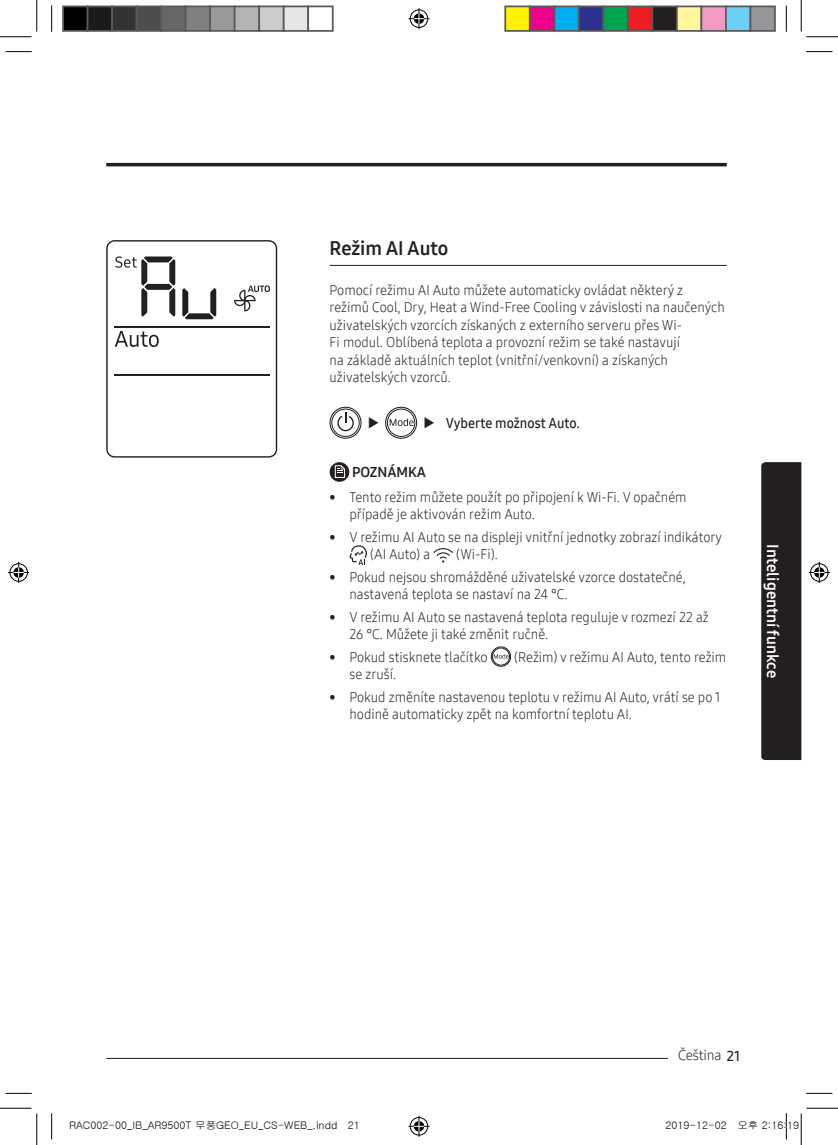
<style>
.page{position:relative;width:838px;height:1145px;background:#fff}
.page>*{position:absolute;margin:0;border:0;box-sizing:border-box;transform-origin:0 0}
.t1{font:19.25px "Samsung One 700";color:#231f20}
.t2{font:15.75px "Samsung One 700";color:#fff}
.t3{font:14px/17.5px "Samsung One 300";color:#231f20;scale:.95 1}
.t4{font:14px "Samsung One 600";color:#231f20;scale:.95 1}
.t5{font:14px "Samsung One 300";color:#231f20}
.t6{font:14px "Samsung One 700";color:#231f20}
.t7{font:10.5px "Gulim";color:#000}
.s1{font-family:"Samsung One 600"}
</style>
<div class="page">
<hr style="left:106px;top:163px;width:620px;height:3px;background:#231f20">
<hr style="left:106px;top:1058px;width:591px;height:1px;background:#231f20">
<div style="left:667px;top:1053px;width:54px;height:7px;background:#fff"></div>
<div style="left:761px;top:462px;width:40px;height:298px;background:#231f20"></div>
<hr style="left:114px;top:374px;width:156px;height:1px;background:#231f20">
<hr style="left:114px;top:326px;width:156px;height:1px;background:#231f20">
<svg style="left:182px;top:288px;width:34px;height:31px"></svg>
<svg style="left:115px;top:331px;width:44px;height:16px"></svg>
<svg style="left:115px;top:256px;width:60px;height:61px"></svg>
<svg style="left:234px;top:286px;width:36px;height:25px"></svg>
<div style="left:106px;top:240px;width:171px;height:218px;border:1px solid #231f20;border-radius:8px"></div>
<hr style="left:329px;top:265px;width:397px;height:1px;background:#231f20">
<div style="left:329px;top:407px;width:32px;height:32px;border:1px solid #231f20;border-radius:50%"></div>
<div style="left:331px;top:409px;width:28px;height:28px;border:1px solid #231f20;border-radius:50%"></div>
<svg style="left:337px;top:413px;width:17px;height:18px"></svg>
<svg style="left:385px;top:407px;width:31px;height:31px"></svg>
<div style="left:385px;top:407px;width:32px;height:32px;border:1px solid #231f20;border-radius:50%"></div>
<div style="left:387px;top:409px;width:28px;height:28px;border:1px solid #231f20;border-radius:50%"></div>
<svg style="left:389px;top:419px;width:24px;height:7px"></svg>
<svg style="left:329px;top:462px;width:20px;height:20px"></svg>
<svg style="left:335px;top:465px;width:10px;height:13px"></svg>
<svg style="left:349px;top:545px;width:18px;height:20px"></svg>
<svg style="left:433px;top:548px;width:20px;height:15px"></svg>
<svg style="left:491px;top:647px;width:19px;height:19px"></svg>
<div style="left:491px;top:647px;width:20px;height:20px;border:1px solid #231f20;border-radius:50%"></div>
<div style="left:492px;top:648px;width:17px;height:17px;border:1px solid #231f20;border-radius:50%"></div>
<svg style="left:494px;top:654px;width:14px;height:5px"></svg>
<svg style="left:6px;top:51px;width:26px;height:1px"></svg>
<svg style="left:806px;top:51px;width:26px;height:1px"></svg>
<svg style="left:6px;top:1093px;width:26px;height:1px"></svg>
<svg style="left:806px;top:1093px;width:26px;height:1px"></svg>
<svg style="left:51px;top:6px;width:1px;height:26px"></svg>
<svg style="left:51px;top:1113px;width:1px;height:26px"></svg>
<svg style="left:786px;top:6px;width:1px;height:26px"></svg>
<hr style="left:0;top:36px;width:32px;height:1px;background:#000">
<hr style="left:806px;top:36px;width:31px;height:1px;background:#000">
<hr style="left:0;top:1108px;width:32px;height:1px;background:#000">
<hr style="left:806px;top:1108px;width:31px;height:1px;background:#000">
<hr style="left:36px;top:0;width:1px;height:31px;background:#000">
<hr style="left:36px;top:1113px;width:1px;height:32px;background:#000">
<hr style="left:800px;top:0;width:1px;height:31px;background:#000">
<hr style="left:800px;top:1113px;width:1px;height:32px;background:#000">
<svg style="left:408px;top:8px;width:21px;height:21px"></svg>
<svg style="left:408px;top:1116px;width:21px;height:21px"></svg>
<svg style="left:8px;top:562px;width:21px;height:21px"></svg>
<svg style="left:808px;top:562px;width:21px;height:21px"></svg>
<div style="left:63px;top:6px;width:25px;height:25px;background:#000"></div>
<div style="left:62px;top:6px;width:26px;height:26px;border:2px solid #595959"></div>
<div style="left:88px;top:6px;width:24px;height:25px;background:#1a1a1a"></div>
<div style="left:87px;top:6px;width:26px;height:26px;border:2px solid #595959"></div>
<div style="left:112px;top:6px;width:25px;height:25px;background:#333"></div>
<div style="left:111px;top:6px;width:26px;height:26px;border:2px solid #595959"></div>
<div style="left:137px;top:6px;width:24px;height:25px;background:#4d4d4d"></div>
<div style="left:136px;top:6px;width:26px;height:26px;border:2px solid #595959"></div>
<div style="left:161px;top:6px;width:25px;height:25px;background:#666"></div>
<div style="left:160px;top:6px;width:26px;height:26px;border:2px solid #595959"></div>
<div style="left:186px;top:6px;width:24px;height:25px;background:#808080"></div>
<div style="left:185px;top:6px;width:26px;height:26px;border:2px solid #595959"></div>
<div style="left:210px;top:6px;width:25px;height:25px;background:#999"></div>
<div style="left:209px;top:6px;width:26px;height:26px;border:2px solid #595959"></div>
<div style="left:235px;top:6px;width:24px;height:25px;background:#b3b3b3"></div>
<div style="left:234px;top:6px;width:26px;height:26px;border:2px solid #595959"></div>
<div style="left:259px;top:6px;width:25px;height:25px;background:#ccc"></div>
<div style="left:258px;top:6px;width:26px;height:26px;border:2px solid #595959"></div>
<div style="left:284px;top:6px;width:24px;height:25px;background:#e6e6e6"></div>
<div style="left:283px;top:6px;width:26px;height:26px;border:2px solid #595959"></div>
<div style="left:307px;top:6px;width:26px;height:26px;border:2px solid #595959"></div>
<div style="left:505px;top:6px;width:24px;height:25px;background:#fff101"></div>
<div style="left:504px;top:6px;width:26px;height:26px;border:2px solid #595959"></div>
<div style="left:529px;top:6px;width:25px;height:25px;background:#ed028c"></div>
<div style="left:529px;top:6px;width:26px;height:26px;border:2px solid #595959"></div>
<div style="left:554px;top:6px;width:24px;height:25px;background:#00aeef"></div>
<div style="left:553px;top:6px;width:26px;height:26px;border:2px solid #595959"></div>
<div style="left:578px;top:6px;width:25px;height:25px;background:#2e3092"></div>
<div style="left:578px;top:6px;width:26px;height:26px;border:2px solid #595959"></div>
<div style="left:603px;top:6px;width:24px;height:25px;background:#00a54f"></div>
<div style="left:602px;top:6px;width:26px;height:26px;border:2px solid #595959"></div>
<div style="left:627px;top:6px;width:25px;height:25px;background:#ee1d23"></div>
<div style="left:627px;top:6px;width:26px;height:26px;border:2px solid #595959"></div>
<div style="left:652px;top:6px;width:24px;height:25px;background:#231f20"></div>
<div style="left:651px;top:6px;width:26px;height:26px;border:2px solid #595959"></div>
<div style="left:676px;top:6px;width:25px;height:25px;background:#fff79a"></div>
<div style="left:676px;top:6px;width:26px;height:26px;border:2px solid #595959"></div>
<div style="left:701px;top:6px;width:24px;height:25px;background:#f499c2"></div>
<div style="left:700px;top:6px;width:26px;height:26px;border:2px solid #595959"></div>
<div style="left:725px;top:6px;width:25px;height:25px;background:#6bcff6"></div>
<div style="left:725px;top:6px;width:26px;height:26px;border:2px solid #595959"></div>
<div style="left:750px;top:6px;width:24px;height:25px;background:#939598"></div>
<div style="left:749px;top:6px;width:26px;height:26px;border:2px solid #595959"></div>
<svg style="left:785px;top:1113px;width:2px;height:26px"></svg>
<h1 class="t1" style="left:329px;top:235px;width:120px">Režim AI Auto</h1>
<p class="t3" style="left:329px;top:281px;width:417px">Pomocí režimu AI Auto můžete automaticky ovládat některý z režimů Cool, Dry, Heat a Wind-Free Cooling v závislosti na naučených uživatelských vzorcích získaných z externího serveru přes Wi-<br>Fi modul. Oblíbená teplota a provozní režim se také nastavují<br>na základě aktuálních teplot (vnitřní/venkovní) a získaných uživatelských vzorců.</p>
<p class="t4" style="left:368px;top:414px;width:13px">▶</p>
<p class="t4" style="left:423px;top:414px;width:166px">▶ Vyberte možnost Auto.</p>
<p class="t6" style="left:352px;top:463px;width:75px">POZNÁMKA</p>
<p class="t3" style="left:349px;top:488px;width:356px;text-indent:-20px">• Tento režim můžete použít po připojení k Wi-Fi. V opačném případě je aktivován režim Auto.</p>
<p class="t3" style="left:370px;top:528px;width:372px;text-indent:-40px">• V režimu AI Auto se na displeji vnitřní jednotky zobrazí indikátory (AI Auto) a</p>
<p class="t3" style="left:456px;top:545px;width:45px">(Wi-Fi).</p>
<p class="t3" style="left:349px;top:568px;width:355px;text-indent:-20px">• Pokud nejsou shromážděné uživatelské vzorce dostatečné, nastavená teplota se nastaví na 24 °C.</p>
<p class="t3" style="left:349px;top:608px;width:380px;text-indent:-20px">• V režimu AI Auto se nastavená teplota reguluje v rozmezí 22 až<br>26 °C. Můžete ji také změnit ručně.</p>
<p class="t3" style="left:329px;top:648px;width:168px">• Pokud stisknete tlačítko</p>
<p class="t3" style="left:514px;top:648px;width:225px">(Režim) v režimu AI Auto, tento režim</p>
<p class="t3" style="left:349px;top:665px;width:50px">se zruší.</p>
<p class="t3" style="left:349px;top:688px;width:392px;text-indent:-20px">• Pokud změníte nastavenou teplotu v režimu AI Auto, vrátí se po 1 hodině automaticky zpět na komfortní teplotu AI.</p>
<p class="t2" style="left:783px;top:544px;width:135px;rotate:90deg">Inteligentní funkce</p>
<p class="t5" style="left:678px;top:1046px;width:64px">Čeština <span class="s1">21</span></p>
<p class="t7" style="left:69px;top:1120px;width:292px">RAC002-00_IB_AR9500T 무풍GEO_EU_CS-WEB_.indd 21</p>
<p class="t7" style="left:665px;top:1120px;width:135px">2019-12-02 오후 2:16:19</p>
</div>
